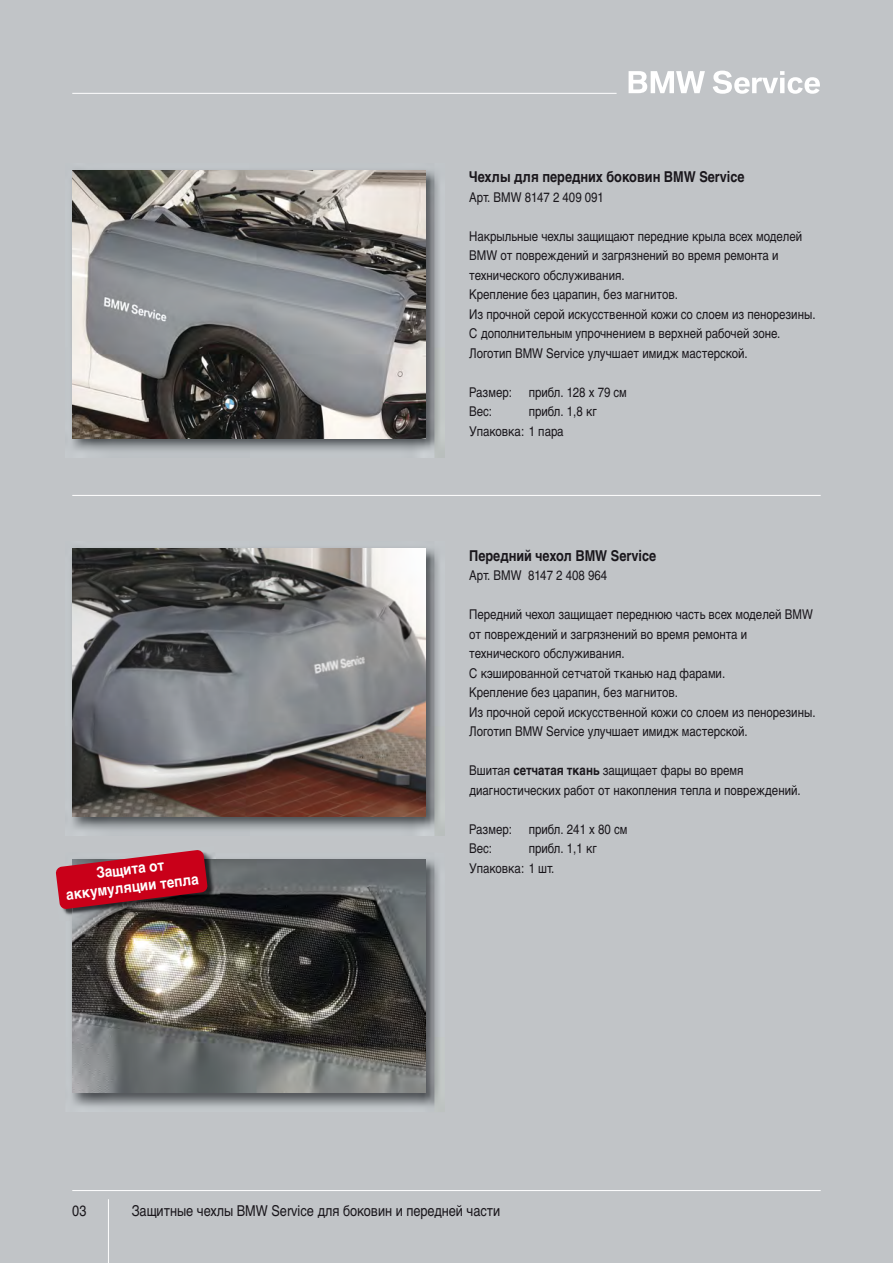
<style>
.page{position:relative;width:893px;height:1263px;background:#c1c4c7}
.page>*{position:absolute;margin:0;border:0;box-sizing:border-box;transform-origin:0 0}
.t1{font:700 15px "Helvetica Cyr";color:#1a171c;scale:.85 1}
.t2{font:15px "Helvetica Cyr Upright";color:#1a171c;scale:.85 1}
.t3{font:700 15px/17.7px "Helvetica Cyr";color:#fff;text-align:center;scale:.9 1}
.t4{font:13.5px/19.5px "Helvetica Cyr Upright";color:#1a171c;scale:.85 1}
.s1{font-family:"Helvetica Cyr";font-weight:700}
</style>
<div class="page">
<hr style="left:72px;top:495px;width:749px;height:1px;background:#fff">
<img style="left:72px;top:170px;width:367px;height:287px">
<img style="left:72px;top:170px;width:353px;height:268px">
<img style="left:72px;top:548px;width:367px;height:288px">
<img style="left:72px;top:549px;width:353px;height:267px">
<img style="left:72px;top:859px;width:367px;height:248px">
<img style="left:72px;top:859px;width:353px;height:234px">
<hr style="left:72px;top:1190px;width:749px;height:1px;background:#fff">
<hr style="left:108px;top:1199px;width:1px;height:64px;background:#fff">
<img style="left:63px;top:909px;width:9px;height:7px">
<img style="left:208px;top:854px;width:5px;height:5px">
<img style="left:72px;top:859px;width:149px;height:61px">
<svg style="left:56px;top:850px;width:152px;height:59px;background:#b02336"></svg>
<hr style="left:72px;top:93px;width:545px;height:1px;background:#fff">
<svg style="left:629px;top:71px;width:191px;height:23px"></svg>
<p class="t3" style="left:63px;top:870px;width:150px;rotate:-7deg">Защита от аккумуляции тепла</p>
<p class="t1" style="left:469px;top:172px;width:326px">Чехлы для передних боковин BMW Service</p>
<p class="t4" style="left:469px;top:189px;width:160px">Арт. BMW 8147 2 409 091</p>
<p class="t4" style="left:469px;top:228px;width:409px">Накрыльные чехлы защищают передние крыла всех моделей BMW от повреждений и загрязнений во время ремонта и технического обслуживания.<br>Крепление без царапин, без магнитов.<br>Из прочной серой искусственной кожи со слоем из пенорезины.<br>С дополнительным упрочнением в верхней рабочей зоне.<br>Логотип BMW Service улучшает имидж мастерской.</p>
<p class="t4" style="left:469px;top:384px;width:187px">Размер: прибл. 128 x 79 см<br>Вес:</p>
<p class="t4" style="left:469px;top:403px;width:152px;text-indent:60px">прибл. 1,8 кг<br>Упаковка: 1 пара</p>
<p class="t1" style="left:469px;top:550px;width:221px">Передний чехол BMW Service</p>
<p class="t4" style="left:469px;top:567px;width:164px">Арт. BMW 8147 2 408 964</p>
<p class="t4" style="left:469px;top:606px;width:409px">Передний чехол защищает переднюю часть всех моделей BMW от повреждений и загрязнений во время ремонта и технического обслуживания.<br>С кэшированной сетчатой тканью над фарами.<br>Крепление без царапин, без магнитов.<br>Из прочной серой искусственной кожи со слоем из пенорезины.<br>Логотип BMW Service улучшает имидж мастерской.</p>
<p class="t4" style="left:469px;top:762px;width:391px">Вшитая <span class="s1">сетчатая ткань</span> защищает фары во время диагностических работ от накопления тепла и повреждений.</p>
<p class="t4" style="left:469px;top:821px;width:188px">Размер: прибл. 241 x 80 см<br>Вес:</p>
<p class="t4" style="left:469px;top:840px;width:152px;text-indent:60px">прибл. 1,1 кг<br>Упаковка: 1 шт.</p>
<p class="t2" style="left:72px;top:1205px;width:18px">03</p>
<p class="t2" style="left:132px;top:1205px;width:435px">Защитные чехлы BMW Service для боковин и передней части</p>
</div>
